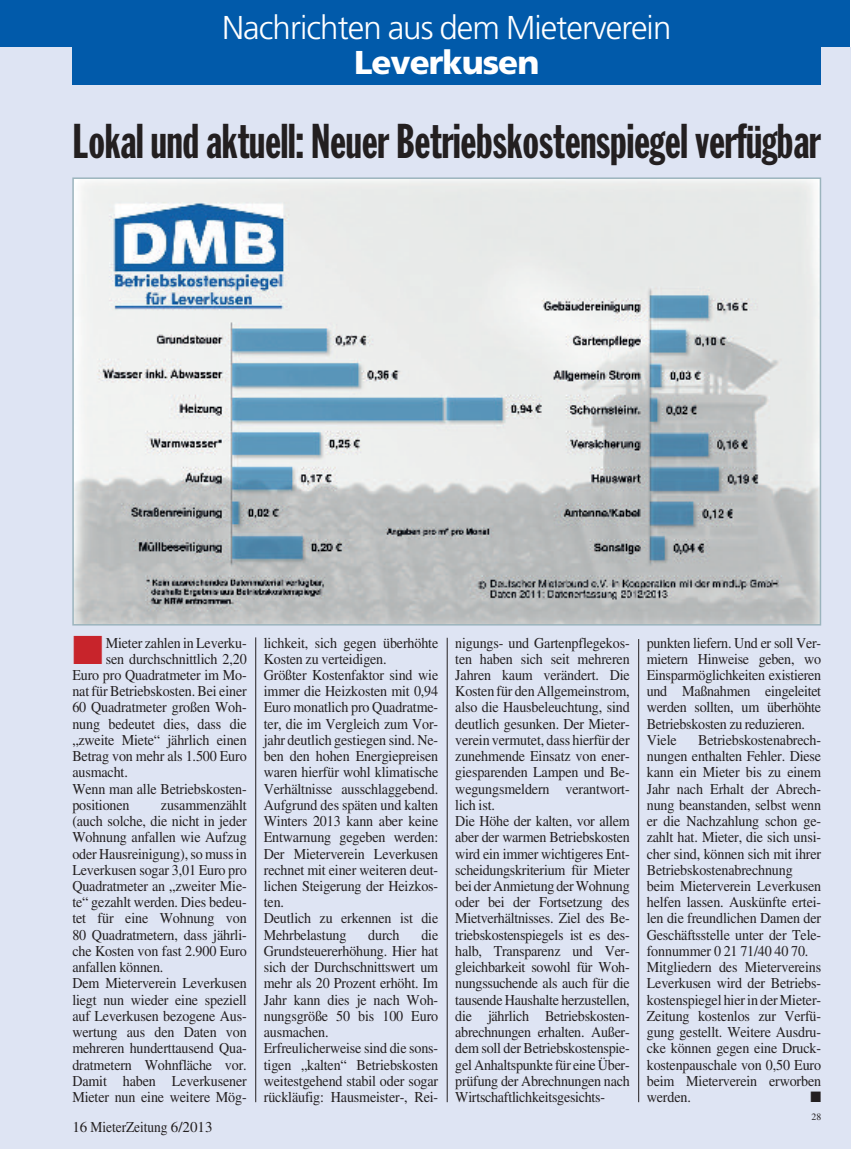
<style>
.page{position:relative;width:851px;height:1149px;background:#fff}
.page>*{position:absolute;margin:0;border:0;box-sizing:border-box;transform-origin:0 0}
.t1{font:48px "Franklin Gothic Extra Cond";letter-spacing:-.005em;color:#231f20;scale:.94 1}
.t2{font:300 33px "Frutiger";letter-spacing:-.03em;color:#fff}
.t3{font:900 33px "Frutiger";letter-spacing:-.03em;color:#fff}
.t4{font:15px/16.2px "Times";letter-spacing:-.01em;color:#231f20;scale:.94 1}
.t5{font:15px "Times";letter-spacing:-.01em;color:#231f20}
.t6{font:15px "Zapf Dingbats";color:#231f20;scale:.94 1}
.t7{font:9.75px "Times";color:#231f20}
.s1{color:#c8242b}
</style>
<div class="page">
<div style="left:0;top:47px;width:850px;height:1101px;background:#dee4f3"></div>
<hr style="left:255px;top:637px;width:1px;height:464px;background:#231f20">
<hr style="left:447px;top:637px;width:1px;height:464px;background:#231f20">
<hr style="left:638px;top:639px;width:1px;height:462px;background:#231f20">
<div style="left:0;top:0;width:850px;height:47px;background:#015aaa"></div>
<div style="left:72px;top:37px;width:749px;height:48px;background:#015aaa"></div>
<img style="left:75px;top:180px;width:743px;height:442px">
<div style="left:72px;top:177px;width:749px;height:448px;border:2px solid #9bb4bd"></div>
<h2 class="t2" style="left:222px;top:15px;width:450px">Nachrichten aus dem Mieterverein</h2>
<h2 class="t3" style="left:354px;top:49px;width:187px">Leverkusen</h2>
<h1 class="t1" style="left:73px;top:123px;width:797px">Lokal und aktuell: Neuer Betriebskostenspiegel verfügbar</h1>
<p class="t4" style="left:72px;top:635px;width:187px"><span class="s1">■</span> Mieter zahlen in Leverku-</p>
<p class="t4" style="left:106px;top:652px;width:151px">sen durchschnittlich 2,20</p>
<p class="t4" style="left:72px;top:668px;width:187px">Euro pro Quadratmeter im Mo-</p>
<p class="t4" style="left:72px;top:684px;width:187px">nat für Betriebskosten. Bei einer</p>
<p class="t4" style="left:72px;top:700px;width:187px">60 Quadratmeter großen Woh-</p>
<p class="t4" style="left:72px;top:717px;width:187px">nung bedeutet dies, dass die</p>
<p class="t4" style="left:72px;top:733px;width:187px">„zweite Miete“ jährlich einen</p>
<p class="t4" style="left:72px;top:749px;width:187px">Betrag von mehr als 1.500 Euro</p>
<p class="t4" style="left:72px;top:765px;width:61px">ausmacht.</p>
<p class="t4" style="left:72px;top:781px;width:187px">Wenn man alle Betriebskosten-</p>
<p class="t4" style="left:72px;top:798px;width:62px">positionen</p>
<p class="t4" style="left:72px;top:798px;width:187px;text-indent:89px">zusammenzählt (auch solche, die nicht in jeder<br>Wohnung anfallen wie Aufzug oder Hausreinigung), so muss in<br>Leverkusen sogar 3,01 Euro pro<br>Quadratmeter an „zweiter Mie&shy;te“ gezahlt werden. Dies bedeu&shy;tet für eine Wohnung von<br>80 Quadratmetern, dass jährli&shy;che Kosten von fast 2.900 Euro anfallen können.<br>Dem Mieterverein Leverkusen liegt nun wieder eine speziell auf Leverkusen bezogene Aus&shy;wertung aus den Daten von mehreren hunderttausend Qua&shy;dratmetern Wohnfläche vor.<br>Damit haben Leverkusener<br>Mieter nun eine weitere Mög-</p>
<p class="t5" style="left:72px;top:1121px;width:142px">16 MieterZeitung 6/2013</p>
<p class="t4" style="left:264px;top:635px;width:187px">lichkeit, sich gegen überhöhte<br>Kosten zu verteidigen.<br>Größter Kostenfaktor sind wie immer die Heizkosten mit 0,94<br>Euro monatlich pro Quadratme&shy;ter, die im Vergleich zum Vor&shy;jahr deutlich gestiegen sind. Ne&shy;ben den hohen Energiepreisen waren hierfür wohl klimatische<br>Verhältnisse ausschlaggebend.<br>Aufgrund des späten und kalten<br>Winters 2013 kann aber keine<br>Entwarnung gegeben werden:<br>Der Mieterverein Leverkusen rechnet mit einer weiteren deut&shy;lichen Steigerung der Heizkos&shy;ten.<br>Deutlich zu erkennen ist die<br>Mehrbelastung</p>
<p class="t4" style="left:264px;top:927px;width:187px;text-indent:157px">die<br>Grundsteuererhöhung. Hier hat sich der Durchschnittswert um mehr als 20 Prozent erhöht. Im<br>Jahr kann dies je nach Woh&shy;nungsgröße 50 bis 100 Euro ausmachen.<br>Erfreulicherweise sind die sons&shy;tigen „kalten“ Betriebskosten weitestgehend stabil oder sogar rückläufig: Hausmeister-, Rei-</p>
<p class="t4" style="left:368px;top:927px;width:35px">durch</p>
<p class="t4" style="left:455px;top:635px;width:187px">nigungs- und Gartenpflegekos&shy;ten haben sich seit mehreren<br>Jahren kaum verändert. Die<br>Kosten für den Allgemeinstrom, also die Hausbeleuchtung, sind deutlich gesunken. Der Mieter&shy;verein vermutet, dass hierfür der zunehmende Einsatz von ener&shy;giesparenden Lampen und Be&shy;wegungsmeldern verantwort&shy;lich ist.<br>Die Höhe der kalten, vor allem aber der warmen Betriebskosten wird ein immer wichtigeres Ent&shy;scheidungskriterium für Mieter bei der Anmietung der Wohnung oder bei der Fortsetzung des<br>Mietverhältnisses. Ziel des Be&shy;triebskostenspiegels ist es des&shy;halb, Transparenz und Ver&shy;gleichbarkeit sowohl für Woh&shy;nungssuchende als auch für die tausende Haushalte herzustellen, die jährlich Betriebskosten&shy;abrechnungen erhalten. Außer&shy;dem soll der Betriebskostenspie&shy;gel Anhaltspunkte für eine Über&shy;prüfung der Abrechnungen nach<br>Wirtschaftlichkeitsgesichts-</p>
<p class="t4" style="left:646px;top:635px;width:187px">punkten liefern. Und er soll Ver&shy;mietern Hinweise geben, wo<br>Einsparmöglichkeiten existieren und Maßnahmen eingeleitet werden sollten, um überhöhte<br>Betriebskosten zu reduzieren.<br>Viele</p>
<p class="t4" style="left:646px;top:733px;width:187px;text-indent:51px">Betriebskostenabrech&shy;nungen enthalten Fehler. Diese kann ein Mieter bis zu einem<br>Jahr nach Erhalt der Abrech&shy;nung beanstanden, selbst wenn er die Nachzahlung schon ge&shy;zahlt hat. Mieter, die sich unsi&shy;cher sind, können sich mit ihrer<br>Betriebskostenabrechnung beim Mieterverein Leverkusen helfen lassen. Auskünfte ertei&shy;len die freundlichen Damen der<br>Geschäftsstelle unter der Tele&shy;fonnummer 0 21 71/40 40 70.<br>Mitgliedern des Mietervereins<br>Leverkusen wird der Betriebs&shy;kostenspiegel hier in der Mieter-<br>Zeitung kostenlos zur Verfü&shy;gung gestellt. Weitere Ausdru&shy;cke können gegen eine Druck&shy;kostenpauschale von 0,50 Euro beim Mieterverein erworben werden.</p>
<p class="t6" style="left:810px;top:1087px;width:13px">■</p>
<p class="t7" style="left:811px;top:1112px;width:11px">28</p>
</div>
